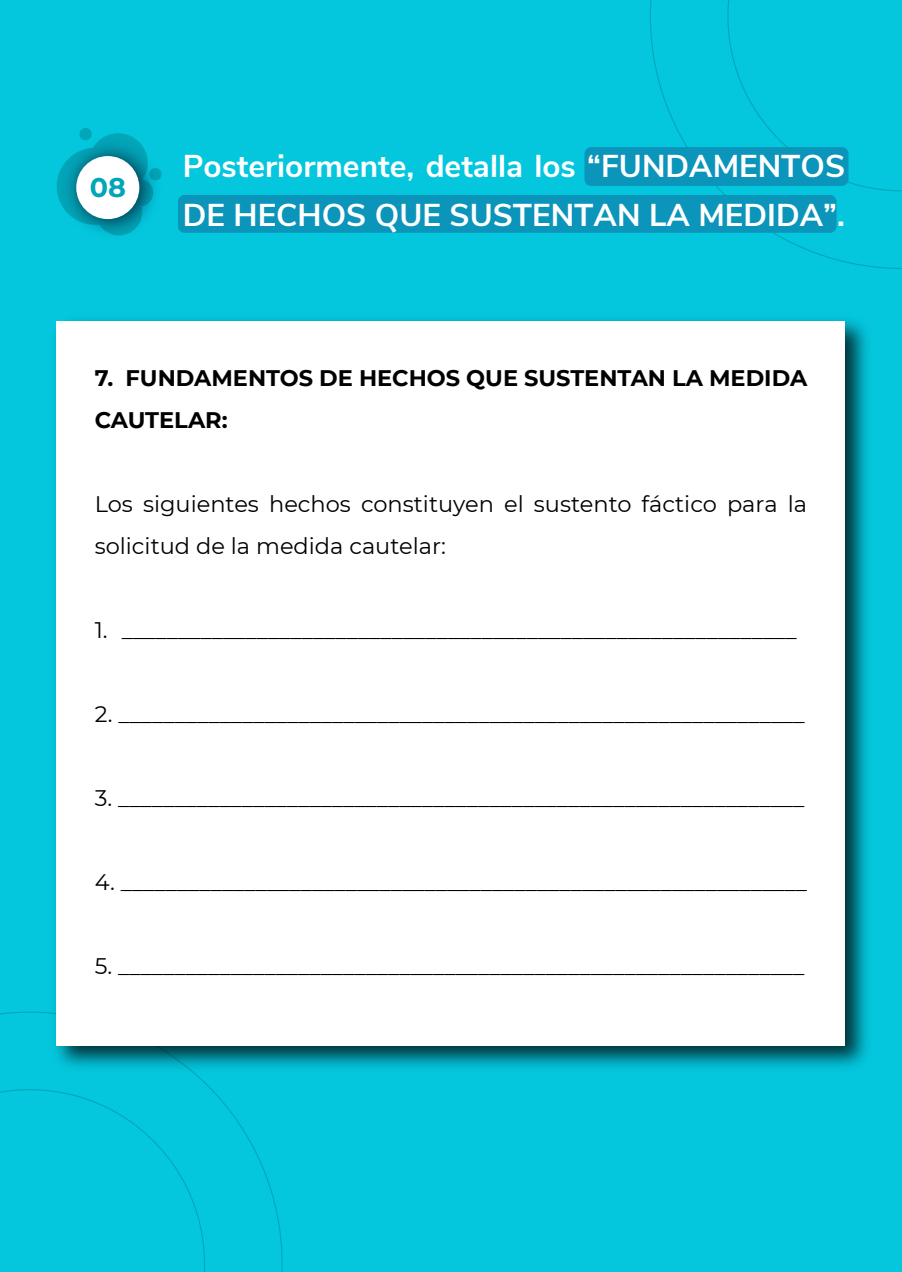
<style>
.page{position:relative;width:902px;height:1272px;background:#04c7de}
.page>*{position:absolute;margin:0;border:0;box-sizing:border-box;transform-origin:0 0}
.t1{font:700 31.5px/49.5px "Nunito Sans";color:#fff}
.t2{font:700 27px "Montserrat";color:#03a5b9}
.t3{font:22.5px/42px "Montserrat";color:#000}
.t4{font:700 22.5px/42px "Montserrat";color:#000}
.t5{font:18px "Montserrat";color:#000}
.t6{font:700 18px "Montserrat";letter-spacing:-.005em;color:#000}
</style>
<div class="page">
<svg style="left:650px;top:0;width:252px;height:269px"></svg>
<svg style="left:0;top:1011px;width:283px;height:261px"></svg>
<div style="left:584px;top:147px;width:264px;height:39px;background:#0b95ba;border-radius:7px"></div>
<div style="left:178px;top:195px;width:658px;height:38px;background:#0b95ba;border-radius:7px"></div>
<img style="left:44px;top:319px;width:824px;height:759px">
<div style="left:57px;top:321px;width:788px;height:724px;background:#fff"></div>
<div style="left:79px;top:128px;width:13px;height:12px;background:#03a5b9;border-radius:50%"></div>
<img style="left:56px;top:132px;width:106px;height:104px">
<div style="left:76px;top:156px;width:63px;height:63px;background:#fff;border-radius:50%"></div>
<p class="t2" style="left:90px;top:168px;width:38px">08</p>
<h1 class="t1" style="left:183px;top:139px;width:664px">Posteriormente, detalla los “FUNDAMENTOS<br>DE HECHOS QUE SUSTENTAN LA MEDIDA”.</h1>
<p class="t4" style="left:95px;top:356px;width:714px">7. FUNDAMENTOS DE HECHOS QUE SUSTENTAN LA MEDIDA<br>CAUTELAR:</p>
<p class="t5" style="left:83px;top:354px;width:738px">_________________________________________________________________________________</p>
<p class="t3" style="left:95px;top:482px;width:714px">Los siguientes hechos constituyen el sustento fáctico para la solicitud de la medida cautelar:</p>
<p class="t3" style="left:95px;top:608px;width:704px">1. ____________________________________________________________</p>
<p class="t6" style="left:122px;top:631px;width:706px">EL ÁRBITRO DE EMERGENCIA O ANTE EL ÓRGANO JURISDICCIONAL –</p>
<p class="t3" style="left:95px;top:692px;width:711px">2. _____________________________________________________________</p>
<p class="t5" style="left:90px;top:708px;width:737px">Precisamos que a la fecha no existe proceso judicial o arbitral en trámite vinculado</p>
<p class="t3" style="left:95px;top:776px;width:711px">3. _____________________________________________________________</p>
<p class="t3" style="left:95px;top:860px;width:714px">4. _____________________________________________________________</p>
<p class="t3" style="left:95px;top:944px;width:711px">5. _____________________________________________________________</p>
</div>
